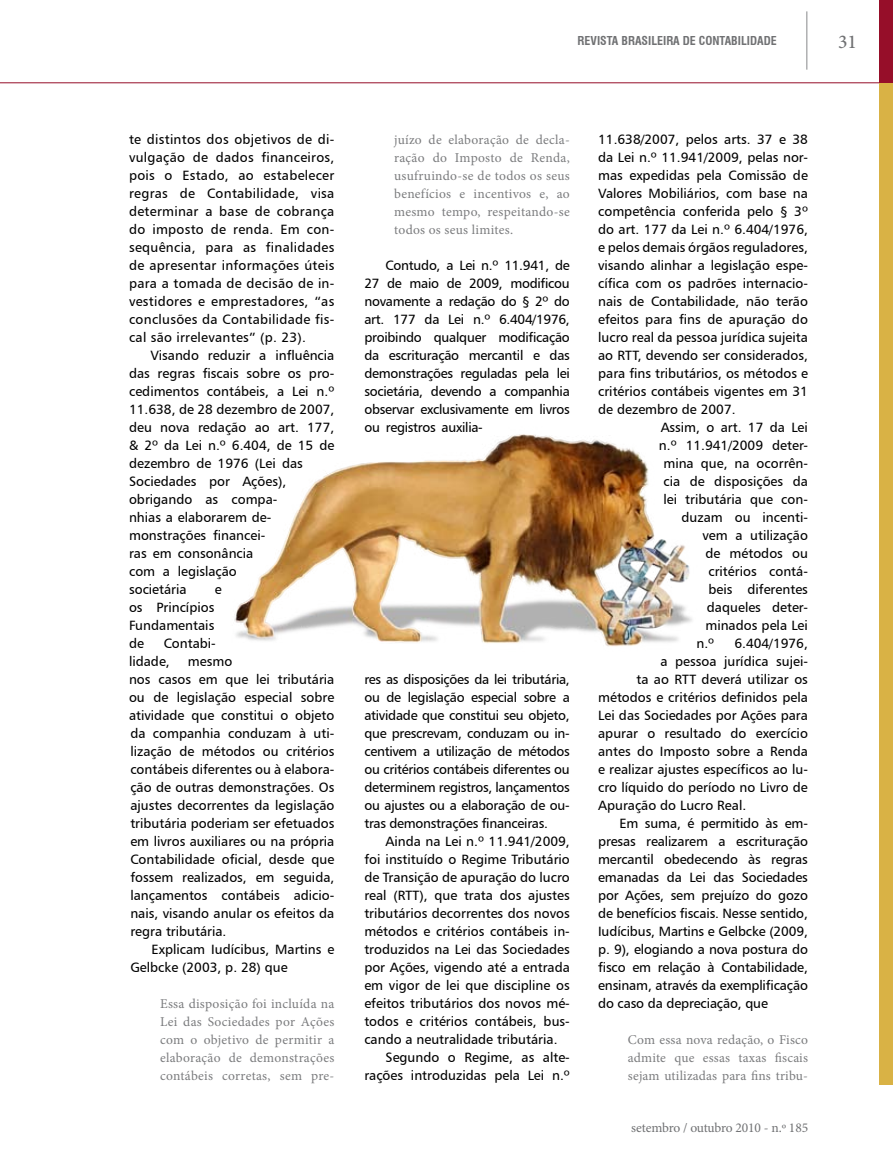
<style>
.page{position:relative;width:893px;height:1170px;background:#fff}
.page>*{position:absolute;margin:0;border:0;box-sizing:border-box;transform-origin:0 0}
.t1{font:500 19.5px "Minion Pro";color:#707173}
.t2{font:13.5px/18px "Humanist 777 BT Roman B";color:#000;text-align:justify}
.t3{font:13.5px/18px "Minion Pro";letter-spacing:.015em;color:#7b7c7e;text-align:justify}
.t4{font:13.5px "Minion Pro";letter-spacing:-.015em;color:#707173}
.t5{font:700 condensed 12px "Swiss 721 BT";color:#707173}
</style>
<div class="page">
<hr style="left:0;top:82px;width:893px;height:1px;background:#960e29">
<div style="left:880px;top:82px;width:13px;height:1002px;background:#d9b245"></div>
<div style="left:880px;top:0;width:13px;height:82px;background:#960e29"></div>
<hr style="left:806px;top:11px;width:1px;height:59px;background:#87888a">
<img style="left:234px;top:434px;width:458px;height:213px">
<p class="t5" style="left:578px;top:34px;width:201px">REVISTA BRASILEIRA DE CONTABILIDADE</p>
<h1 class="t1" style="left:838px;top:28px;width:20px">31</h1>
<p class="t2" style="left:129px;top:130px;width:207px">te distintos dos objetivos de di&shy;vulgação de dados financeiros, pois o Estado, ao estabelecer regras de Contabilidade, visa determinar a base de cobrança do imposto de renda. Em con&shy;sequência, para as finalidades de apresentar informações úteis para a tomada de decisão de in&shy;vestidores e emprestadores, “as conclusões da Contabilidade fis&shy;cal são irrelevantes” (p. 23).</p>
<p class="t2" style="left:129px;top:346px;width:207px;text-align:left;text-indent:21px">Visando reduzir a influência das regras fiscais sobre os pro&shy;cedimentos contábeis, a Lei n.º<br>11.638, de 28 dezembro de 2007, deu nova redação ao art. 177, &amp; 2º da Lei n.º 6.404, de 15 de dezembro de 1976 (Lei das<br>Sociedades por Ações), obrigando as compa-<br>nhias a elaborarem de&shy;monstrações financei-<br>ras em consonância<br>com a legislação<br>societária</p>
<p class="t2" style="left:215px;top:580px;width:8px">e</p>
<p class="t2" style="left:129px;top:598px;width:87px">os Princípios Fundamentais de</p>
<p class="t2" style="left:129px;top:634px;width:88px;text-indent:35px">Contabi&shy;lidade,</p>
<p class="t2" style="left:129px;top:652px;width:207px;text-align:left;text-indent:59px">mesmo<br>nos casos em que lei tributária ou de legislação especial sobre atividade que constitui o objeto da companhia conduzam à uti&shy;lização de métodos ou critérios contábeis diferentes ou à elabora&shy;ção de outras demonstrações. Os ajustes decorrentes da legislação tributária poderiam ser efetuados em livros auxiliares ou na própria<br>Contabilidade oficial, desde que fossem realizados, em seguida, lançamentos contábeis adicio&shy;nais, visando anular os efeitos da regra tributária.</p>
<p class="t2" style="left:130px;top:940px;width:205px;text-indent:21px">Explicam Iudícibus, Martins e<br>Gelbcke (2003, p. 28) que</p>
<p class="t3" style="left:160px;top:995px;width:176px">Essa disposição foi incluída na Lei das Sociedades por Ações com o objetivo de permitir a elaboração de demonstrações contábeis corretas, sem pre-</p>
<p class="t3" style="left:394px;top:130px;width:177px">juízo de elaboração de decla&shy;ração do Imposto de Renda, usufruindo-se de todos os seus benefícios e incentivos e, ao mesmo tempo, respeitando-se todos os seus limites.</p>
<p class="t2" style="left:364px;top:256px;width:207px;text-indent:21px">Contudo, a Lei n.º 11.941, de 27 de maio de 2009, modificou novamente a redação do § 2º do art. 177 da Lei n.º 6.404/1976, proibindo qualquer modificação da escrituração mercantil e das demonstrações reguladas pela lei societária, devendo a companhia observar exclusivamente em livros ou registros auxilia-</p>
<p class="t2" style="left:364px;top:670px;width:207px">res as disposições da lei tributária, ou de legislação especial sobre a atividade que constitui seu objeto, que prescrevam, conduzam ou in&shy;centivem a utilização de métodos ou critérios contábeis diferentes ou determinem registros, lançamentos ou ajustes ou a elaboração de ou&shy;tras demonstrações financeiras.</p>
<p class="t2" style="left:386px;top:832px;width:186px">Ainda na Lei n.º 11.941/2009,</p>
<p class="t2" style="left:364px;top:850px;width:207px">foi instituído o Regime Tributário</p>
<p class="t2" style="left:364px;top:868px;width:207px">de Transição de apuração do lucro</p>
<p class="t2" style="left:364px;top:886px;width:207px">real (RTT), que trata dos ajustes</p>
<p class="t2" style="left:364px;top:904px;width:207px">tributários decorrentes dos novos</p>
<p class="t2" style="left:364px;top:921px;width:207px">métodos e critérios contábeis in-</p>
<p class="t2" style="left:364px;top:939px;width:207px">troduzidos na Lei das Sociedades</p>
<p class="t2" style="left:364px;top:957px;width:207px">por Ações, vigendo até a entrada</p>
<p class="t2" style="left:364px;top:975px;width:207px">em vigor de lei que discipline os</p>
<p class="t2" style="left:364px;top:993px;width:207px">efeitos tributários dos novos mé-</p>
<p class="t2" style="left:364px;top:1011px;width:207px">todos e critérios contábeis, bus-</p>
<p class="t2" style="left:364px;top:1029px;width:195px">cando a neutralidade tributária.</p>
<p class="t2" style="left:386px;top:1047px;width:186px">Segundo o Regime, as alte-</p>
<p class="t2" style="left:364px;top:1065px;width:207px">rações introduzidas pela Lei n.º</p>
<p class="t2" style="left:598px;top:130px;width:211px">11.638/2007, pelos arts. 37 e 38</p>
<p class="t2" style="left:598px;top:148px;width:211px">da Lei n.º 11.941/2009, pelas nor-</p>
<p class="t2" style="left:598px;top:166px;width:211px">mas expedidas pela Comissão de</p>
<p class="t2" style="left:598px;top:184px;width:211px">Valores Mobiliários, com base na</p>
<p class="t2" style="left:598px;top:202px;width:211px">competência conferida pelo § 3º</p>
<p class="t2" style="left:598px;top:220px;width:211px">do art. 177 da Lei n.º 6.404/1976,</p>
<p class="t2" style="left:598px;top:238px;width:211px">e pelos demais órgãos reguladores,</p>
<p class="t2" style="left:598px;top:256px;width:211px">visando alinhar a legislação espe-</p>
<p class="t2" style="left:598px;top:274px;width:211px">cífica com os padrões internacio-</p>
<p class="t2" style="left:598px;top:292px;width:211px">nais de Contabilidade, não terão</p>
<p class="t2" style="left:598px;top:310px;width:211px">efeitos para fins de apuração do</p>
<p class="t2" style="left:598px;top:328px;width:211px">lucro real da pessoa jurídica sujeita</p>
<p class="t2" style="left:598px;top:346px;width:211px">ao RTT, devendo ser considerados,</p>
<p class="t2" style="left:598px;top:364px;width:211px">para fins tributários, os métodos e</p>
<p class="t2" style="left:598px;top:382px;width:211px">critérios contábeis vigentes em 31</p>
<p class="t2" style="left:598px;top:400px;width:139px">de dezembro de 2007.</p>
<p class="t2" style="left:661px;top:418px;width:149px">Assim, o art. 17 da Lei</p>
<p class="t2" style="left:659px;top:436px;width:151px">n.º 11.941/2009 deter-</p>
<p class="t2" style="left:663px;top:454px;width:146px">mina que, na ocorrên-</p>
<p class="t2" style="left:663px;top:472px;width:146px">cia de disposições da</p>
<p class="t2" style="left:663px;top:490px;width:146px">lei tributária que con-</p>
<p class="t2" style="left:681px;top:508px;width:128px">duzam ou incenti-</p>
<p class="t2" style="left:702px;top:526px;width:107px">vem a utilização</p>
<p class="t2" style="left:705px;top:544px;width:104px">de métodos ou</p>
<p class="t2" style="left:708px;top:562px;width:101px">critérios contá-</p>
<p class="t2" style="left:708px;top:580px;width:101px">beis diferentes</p>
<p class="t2" style="left:707px;top:598px;width:103px">daqueles deter-</p>
<p class="t2" style="left:705px;top:616px;width:104px">minados pela Lei</p>
<p class="t2" style="left:696px;top:634px;width:19px">n.º</p>
<p class="t2" style="left:734px;top:634px;width:75px">6.404/1976,</p>
<p class="t2" style="left:660px;top:652px;width:149px">a pessoa jurídica sujei-</p>
<p class="t2" style="left:636px;top:670px;width:173px">ta ao RTT deverá utilizar os</p>
<p class="t2" style="left:598px;top:688px;width:211px">métodos e critérios definidos pela</p>
<p class="t2" style="left:598px;top:706px;width:211px">Lei das Sociedades por Ações para</p>
<p class="t2" style="left:598px;top:724px;width:211px">apurar o resultado do exercício</p>
<p class="t2" style="left:598px;top:742px;width:211px">antes do Imposto sobre a Renda</p>
<p class="t2" style="left:598px;top:760px;width:211px">e realizar ajustes específicos ao lu-</p>
<p class="t2" style="left:598px;top:778px;width:211px">cro líquido do período no Livro de</p>
<p class="t2" style="left:598px;top:796px;width:150px">Apuração do Lucro Real.</p>
<p class="t2" style="left:619px;top:814px;width:190px">Em suma, é permitido às em-</p>
<p class="t2" style="left:598px;top:832px;width:211px">presas realizarem a escrituração</p>
<p class="t2" style="left:598px;top:850px;width:211px">mercantil obedecendo às regras</p>
<p class="t2" style="left:598px;top:868px;width:211px">emanadas da Lei das Sociedades</p>
<p class="t2" style="left:598px;top:886px;width:211px">por Ações, sem prejuízo do gozo</p>
<p class="t2" style="left:598px;top:904px;width:211px">de benefícios fiscais. Nesse sentido,</p>
<p class="t2" style="left:598px;top:922px;width:211px">Iudícibus, Martins e Gelbcke (2009,</p>
<p class="t2" style="left:598px;top:940px;width:211px">p. 9), elogiando a nova postura do</p>
<p class="t2" style="left:598px;top:958px;width:211px">fisco em relação à Contabilidade,</p>
<p class="t2" style="left:598px;top:976px;width:211px">ensinam, através da exemplificação</p>
<p class="t2" style="left:598px;top:994px;width:171px">do caso da depreciação, que</p>
<p class="t3" style="left:628px;top:1030px;width:182px">Com essa nova redação, o Fisco admite que essas taxas fiscais sejam utilizadas para fins tribu-</p>
<p class="t4" style="left:631px;top:1118px;width:178px">setembro / outubro 2010 - n.º 185</p>
</div>
